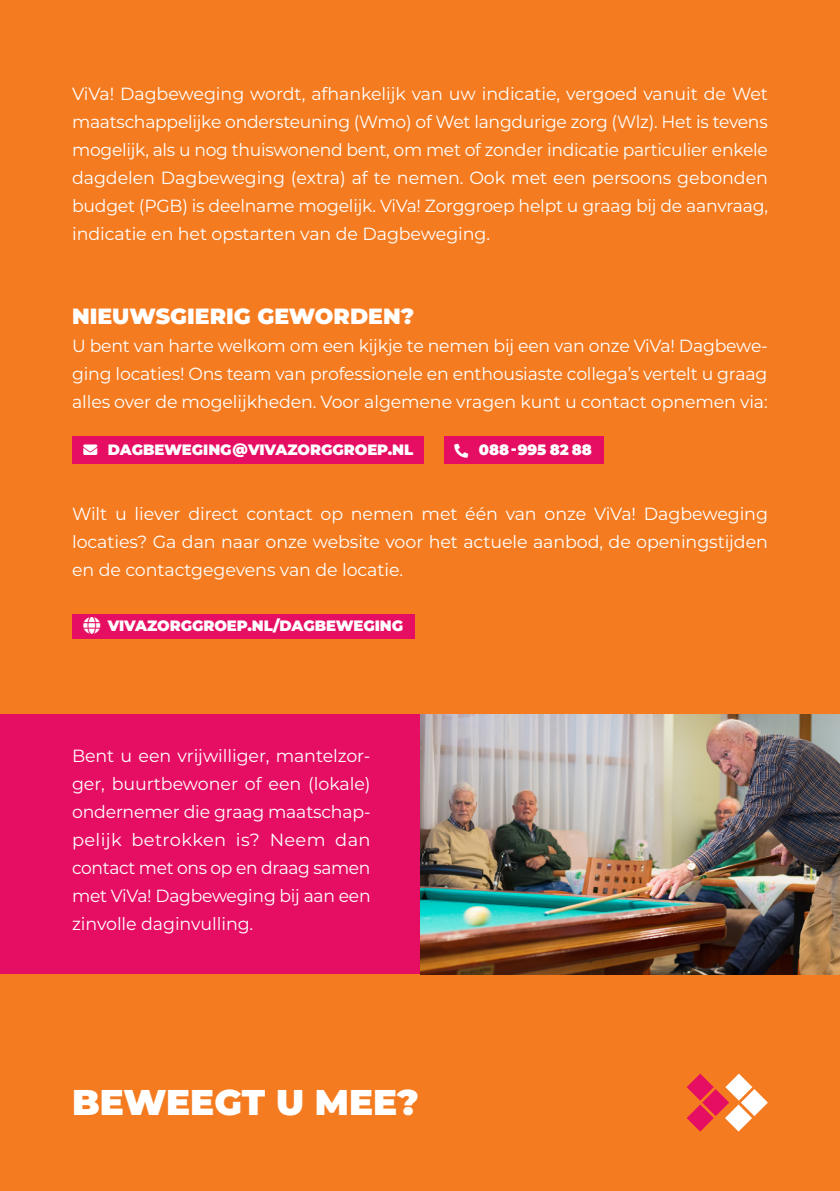
<style>
.page{position:relative;width:840px;height:1191px;background:#fff}
.page>*{position:absolute;margin:0;border:0;box-sizing:border-box;transform-origin:0 0}
.t1{font:900 35.8px "Montserrat";color:#fff}
.t2{font:900 22px "Montserrat";color:#fff}
.t3{font:17.6px/28px "Montserrat";letter-spacing:-.005em;color:#fff;text-align:justify}
.t4{font:900 15px "Montserrat";letter-spacing:-.005em;color:#fff}
</style>
<div class="page">
<hr style="left:839px;top:714px;width:1px;height:477px;background:#e50e62">
<img style="left:839px;top:0;width:1px;height:714px">
<div style="left:0;top:0;width:839px;height:1191px;background:#f47b20"></div>
<svg style="left:686px;top:1073px;width:81px;height:58px"></svg>
<div style="left:0;top:714px;width:420px;height:260px;background:#e50e62"></div>
<div style="left:72px;top:436px;width:531px;height:27px;background:#e50e62"></div>
<div style="left:72px;top:614px;width:342px;height:25px;background:#e50e62"></div>
<div style="left:424px;top:433px;width:19px;height:35px;background:#f47b20"></div>
<img style="left:420px;top:714px;width:419px;height:260px">
<p class="t3" style="left:72px;top:79px;width:697px">ViVa! Dagbeweging wordt, afhankelijk van uw indicatie, vergoed vanuit de Wet maatschappelijke ondersteuning (Wmo) of Wet langdurige zorg (Wlz). Het is tevens mogelijk, als u nog thuiswonend bent, om met of zonder indicatie particulier enkele dagdelen Dagbeweging (extra) af te nemen. Ook met een persoons gebonden budget (PGB) is deelname mogelijk. ViVa! Zorggroep helpt u graag bij de aanvraag, indicatie en het opstarten van de Dagbeweging.</p>
<p class="t2" style="left:72px;top:300px;width:343px">NIEUWSGIERIG GEWORDEN?</p>
<p class="t3" style="left:72px;top:331px;width:696px">U bent van harte welkom om een kijkje te nemen bij een van onze ViVa! Dagbewe&shy;ging locaties! Ons team van professionele en enthousiaste collega’s vertelt u graag alles over de mogelijkheden. Voor algemene vragen kunt u contact opnemen via:</p>
<p class="t4" style="left:83px;top:438px;width:331px">■❖●□ DAGBEWEGING@VIVAZORGGROEP.NL</p>
<p class="t4" style="left:454px;top:438px;width:139px">★ 088-995 82 88</p>
<p class="t3" style="left:72px;top:499px;width:697px">Wilt u liever direct contact op nemen met één van onze ViVa! Dagbeweging locaties? Ga dan naar onze website voor het actuele aanbod, de openingstijden en de contactgegevens van de locatie.</p>
<p class="t4" style="left:108px;top:614px;width:297px">VIVAZORGGROEP.NL/DAGBEWEGING</p>
<p class="t3" style="left:72px;top:741px;width:300px">Bent u een vrijwilliger, mantelzor&shy;ger, buurtbewoner of een (lokale) ondernemer die graag maatschap&shy;pelijk betrokken is? Neem dan contact met ons op en draag samen met ViVa! Dagbeweging bij aan een zinvolle daginvulling.</p>
<h1 class="t1" style="left:72px;top:1075px;width:348px">BEWEEGT U MEE?</h1>
</div>
